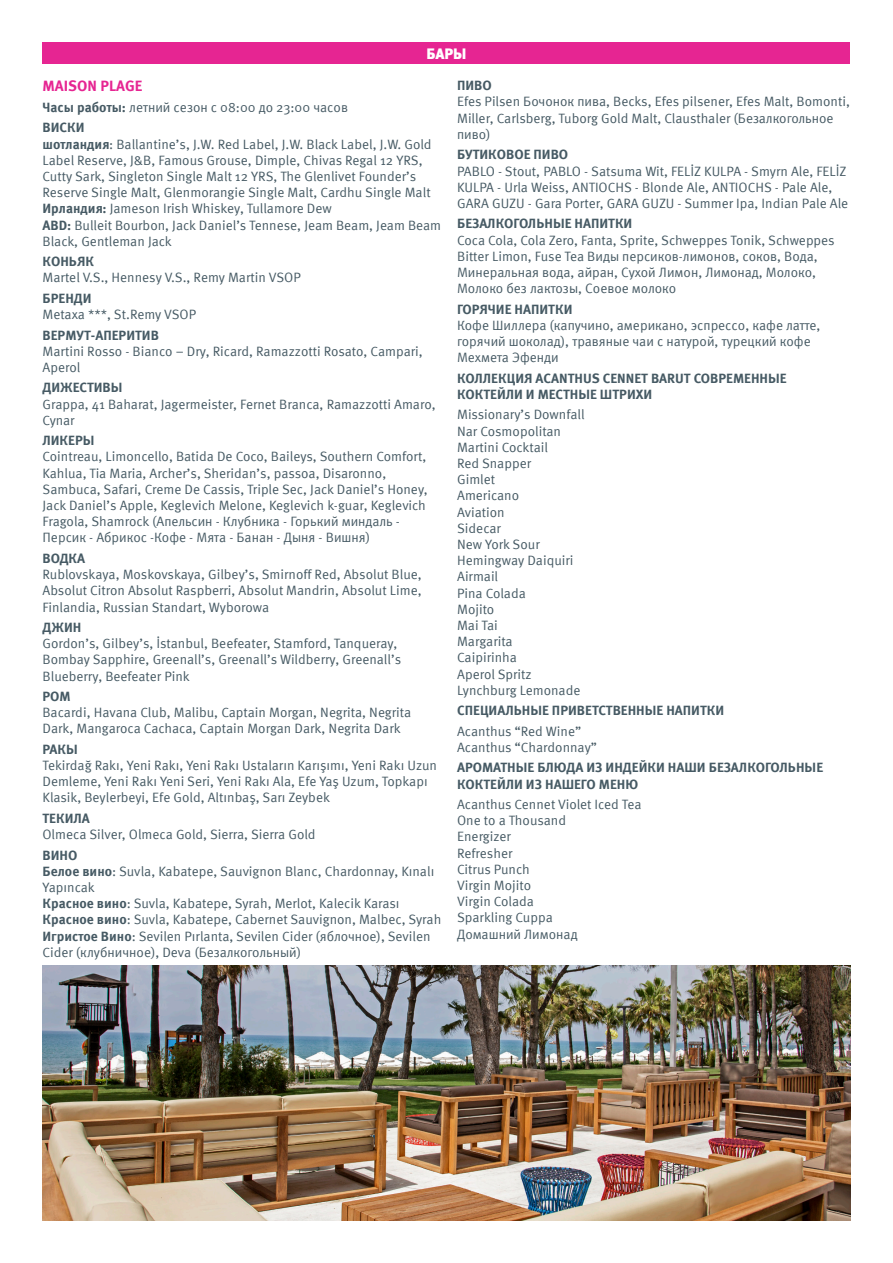
<style>
.page{position:relative;width:893px;height:1263px;background:#fff}
.page>*{position:absolute;margin:0;border:0;box-sizing:border-box;transform-origin:0 0}
.Başlık{font:700 15px "Meta Pro";color:#e62592}
.Başlık-2{font:900 15px "Meta Pro";color:#fff}
.Metin{font:13.5px/16.2px "Meta Pro";color:#465a64}
.Metin-2{font:700 13.5px/16.2px "Meta Pro";color:#465a64}
.s1{font-weight:700}
</style>
<div class="page">
<div style="left:43px;top:43px;width:807px;height:21px;background:#e62592"></div>
<img style="left:43px;top:965px;width:807px;height:255px">
<p class="Başlık-2" style="left:426px;top:44px;width:42px">БАРЫ</p>
<p class="Başlık" style="left:43px;top:77px;width:101px">MAISON PLAGE</p>
<p class="Metin" style="left:43px;top:99px;width:307px"><span class="s1">Часы работы:</span> летний сезон с 08:00 до 23:00 часов</p>
<p class="Metin-2" style="left:43px;top:120px;width:44px">ВИСКИ</p>
<p class="Metin" style="left:43px;top:136px;width:391px"><span class="s1">шотландия</span>: Ballantine’s, J.W. Red Label, J.W. Black Label, J.W. Gold Label Reserve, J&amp;B, Famous Grouse, Dimple, Chivas Regal 12 YRS, Cutty Sark, Singleton Single Malt 12 YRS, The Glenlivet Founder’s Reserve Single Malt, Glenmorangie Single Malt, Cardhu Single Malt</p>
<p class="Metin" style="left:43px;top:201px;width:291px"><span class="s1">Ирландия:</span> Jameson Irish Whiskey, Tullamore Dew</p>
<p class="Metin" style="left:43px;top:217px;width:400px"><span class="s1">ABD:</span> Bulleit Bourbon, Jack Daniel’s Tennese, Jeam Beam, Jeam Beam<br>Black, Gentleman Jack</p>
<p class="Metin-2" style="left:43px;top:254px;width:53px">КОНЬЯК</p>
<p class="Metin" style="left:43px;top:270px;width:260px">Martel V.S., Hennesy V.S., Remy Martin VSOP</p>
<p class="Metin-2" style="left:43px;top:290px;width:51px">БРЕНДИ</p>
<p class="Metin" style="left:43px;top:306px;width:155px">Metaxa ***, St.Remy VSOP</p>
<p class="Metin-2" style="left:43px;top:327px;width:118px">ВЕРМУТ-АПЕРИТИВ</p>
<p class="Metin" style="left:43px;top:343px;width:382px">Martini Rosso - Bianco – Dry, Ricard, Ramazzotti Rosato, Campari,<br>Aperol</p>
<p class="Metin-2" style="left:43px;top:380px;width:81px">ДИЖЕСТИВЫ</p>
<p class="Metin" style="left:43px;top:396px;width:395px">Grappa, 41 Baharat, Jagermeister, Fernet Branca, Ramazzotti Amaro,<br>Cynar</p>
<p class="Metin-2" style="left:43px;top:433px;width:54px">ЛИКЕРЫ</p>
<p class="Metin" style="left:43px;top:449px;width:387px">Cointreau, Limoncello, Batida De Coco, Baileys, Southern Comfort, Kahlua, Tia Maria, Archer’s, Sheridan’s, passoa, Disaronno, Sambuca, Safari, Creme De Cassis, Triple Sec, Jack Daniel’s Honey, Jack Daniel’s Apple, Keglevich Melone, Keglevich k-guar, Keglevich Fragola, Shamrock (Апельсин - Клубника - Горький миндаль - Персик - Абрикос -Кофе - Мята - Банан - Дыня - Вишня)</p>
<p class="Metin-2" style="left:43px;top:550px;width:44px">ВОДКА</p>
<p class="Metin" style="left:43px;top:566px;width:381px;text-align:justify">Rublovskaya, Moskovskaya, Gilbey’s, Smirnoff Red, Absolut Blue, Absolut Citron Absolut Raspberri, Absolut Mandrin, Absolut Lime, Finlandia, Russian Standart, Wyborowa</p>
<p class="Metin-2" style="left:43px;top:619px;width:40px">ДЖИН</p>
<p class="Metin" style="left:43px;top:635px;width:360px">Gordon’s, Gilbey’s, İstanbul, Beefeater, Stamford, Tanqueray,<br>Bombay Sapphire, Greenall’s, Greenall’s Wildberry, Greenall’s<br>Blueberry, Beefeater Pink</p>
<p class="Metin-2" style="left:43px;top:688px;width:30px">РОМ</p>
<p class="Metin" style="left:43px;top:705px;width:370px">Bacardi, Havana Club, Malibu, Captain Morgan, Negrita, Negrita<br>Dark, Mangaroca Cachaca, Captain Morgan Dark, Negrita Dark</p>
<p class="Metin-2" style="left:43px;top:741px;width:37px">РАКЫ</p>
<p class="Metin" style="left:43px;top:757px;width:396px">Tekirdağ Rakı, Yeni Rakı, Yeni Rakı Ustaların Karışımı, Yeni Rakı Uzun<br>Demleme, Yeni Rakı Yeni Seri, Yeni Rakı Ala, Efe Yaş Uzum, Topkapı<br>Klasik, Beylerbeyi, Efe Gold, Altınbaş, Sarı Zeybek</p>
<p class="Metin-2" style="left:43px;top:810px;width:49px">ТЕКИЛА</p>
<p class="Metin" style="left:43px;top:826px;width:275px">Olmeca Silver, Olmeca Gold, Sierra, Sierra Gold</p>
<p class="Metin-2" style="left:43px;top:847px;width:36px">ВИНО</p>
<p class="Metin" style="left:43px;top:863px;width:393px"><span class="s1">Белое вино</span>: Suvla, Kabatepe, Sauvignon Blanc, Chardonnay, Kınalı<br>Yapıncak</p>
<p class="Metin" style="left:43px;top:895px;width:359px"><span class="s1">Красное вино</span>: Suvla, Kabatepe, Syrah, Merlot, Kalecik Karası</p>
<p class="Metin" style="left:43px;top:912px;width:400px"><span class="s1">Красное вино</span>: Suvla, Kabatepe, Cabernet Sauvignon, Malbec, Syrah</p>
<p class="Metin" style="left:43px;top:928px;width:390px"><span class="s1">Игристое Вино</span>: Sevilen Pırlanta, Sevilen Cider (яблочное), Sevilen<br>Cider (клубничное), Deva (Безалкогольный)</p>
<p class="Metin-2" style="left:457px;top:78px;width:36px">ПИВО</p>
<p class="Metin" style="left:457px;top:94px;width:394px">Efes Pilsen Бочонок пива, Becks, Efes pilsener, Efes Malt, Bomonti,<br>Miller, Carlsberg, Tuborg Gold Malt, Clausthaler (Безалкогольное пиво)</p>
<p class="Metin-2" style="left:457px;top:147px;width:113px">БУТИКОВОЕ ПИВО</p>
<p class="Metin" style="left:457px;top:163px;width:393px">PABLO - Stout, PABLO - Satsuma Wit, FELİZ KULPA - Smyrn Ale, FELİZ<br>KULPA - Urla Weiss, ANTIOCHS - Blonde Ale, ANTIOCHS - Pale Ale,<br>GARA GUZU - Gara Porter, GARA GUZU - Summer Ipa, Indian Pale Ale</p>
<p class="Metin-2" style="left:457px;top:216px;width:177px">БЕЗАЛКОГОЛЬНЫЕ НАПИТКИ</p>
<p class="Metin" style="left:457px;top:232px;width:379px">Coca Cola, Cola Zero, Fanta, Sprite, Schweppes Tonik, Schweppes Bitter Limon, Fuse Tea Виды персиков-лимонов, соков, Вода, Минеральная вода, айран, Сухой Лимон, Лимонад, Молоко, Молоко без лактозы, Соевое молоко</p>
<p class="Metin-2" style="left:457px;top:301px;width:117px">ГОРЯЧИЕ НАПИТКИ</p>
<p class="Metin" style="left:457px;top:317px;width:365px">Кофе Шиллера (капучино, американо, эспрессо, кафе латте, горячий шоколад), травяные чаи с натурой, турецкий кофе<br>Мехмета Эфенди</p>
<p class="Metin-2" style="left:457px;top:370px;width:331px">КОЛЛЕКЦИЯ ACANTHUS CENNET BARUT СОВРЕМЕННЫЕ<br>КОКТЕЙЛИ И МЕСТНЫЕ ШТРИХИ</p>
<p class="Metin" style="left:457px;top:407px;width:129px">Missionary’s Downfall</p>
<p class="Metin" style="left:457px;top:423px;width:106px">Nar Cosmopolitan</p>
<p class="Metin" style="left:457px;top:439px;width:93px">Martini Cocktail</p>
<p class="Metin" style="left:457px;top:455px;width:75px">Red Snapper</p>
<p class="Metin" style="left:457px;top:472px;width:40px">Gimlet</p>
<p class="Metin" style="left:457px;top:488px;width:64px">Americano</p>
<p class="Metin" style="left:457px;top:504px;width:49px">Aviation</p>
<p class="Metin" style="left:457px;top:520px;width:45px">Sidecar</p>
<p class="Metin" style="left:457px;top:536px;width:84px">New York Sour</p>
<p class="Metin" style="left:457px;top:553px;width:118px">Hemingway Daiquiri</p>
<p class="Metin" style="left:457px;top:569px;width:43px">Airmail</p>
<p class="Metin" style="left:457px;top:585px;width:70px">Pina Colada</p>
<p class="Metin" style="left:457px;top:601px;width:39px">Mojito</p>
<p class="Metin" style="left:457px;top:617px;width:42px">Mai Tai</p>
<p class="Metin" style="left:457px;top:634px;width:57px">Margarita</p>
<p class="Metin" style="left:457px;top:650px;width:61px">Caipirinha</p>
<p class="Metin" style="left:457px;top:666px;width:76px">Aperol Spritz</p>
<p class="Metin" style="left:457px;top:682px;width:125px">Lynchburg Lemonade</p>
<p class="Metin-2" style="left:457px;top:703px;width:269px">СПЕЦИАЛЬНЫЕ ПРИВЕТСТВЕННЫЕ НАПИТКИ</p>
<p class="Metin" style="left:457px;top:723px;width:126px">Acanthus “Red Wine”</p>
<p class="Metin" style="left:457px;top:739px;width:142px">Acanthus “Chardonnay”</p>
<p class="Metin-2" style="left:457px;top:760px;width:367px">АРОМАТНЫЕ БЛЮДА ИЗ ИНДЕЙКИ НАШИ БЕЗАЛКОГОЛЬНЫЕ<br>КОКТЕЙЛИ ИЗ НАШЕГО МЕНЮ</p>
<p class="Metin" style="left:457px;top:796px;width:186px">Acanthus Cennet Violet Iced Tea</p>
<p class="Metin" style="left:457px;top:813px;width:111px">One to a Thousand</p>
<p class="Metin" style="left:457px;top:829px;width:55px">Energizer</p>
<p class="Metin" style="left:457px;top:845px;width:57px">Refresher</p>
<p class="Metin" style="left:457px;top:861px;width:74px">Citrus Punch</p>
<p class="Metin" style="left:457px;top:877px;width:76px">Virgin Mojito</p>
<p class="Metin" style="left:457px;top:894px;width:78px">Virgin Colada</p>
<p class="Metin" style="left:457px;top:910px;width:97px">Sparkling Cuppa</p>
<p class="Metin" style="left:457px;top:926px;width:122px">Домашний Лимонад</p>
</div>
